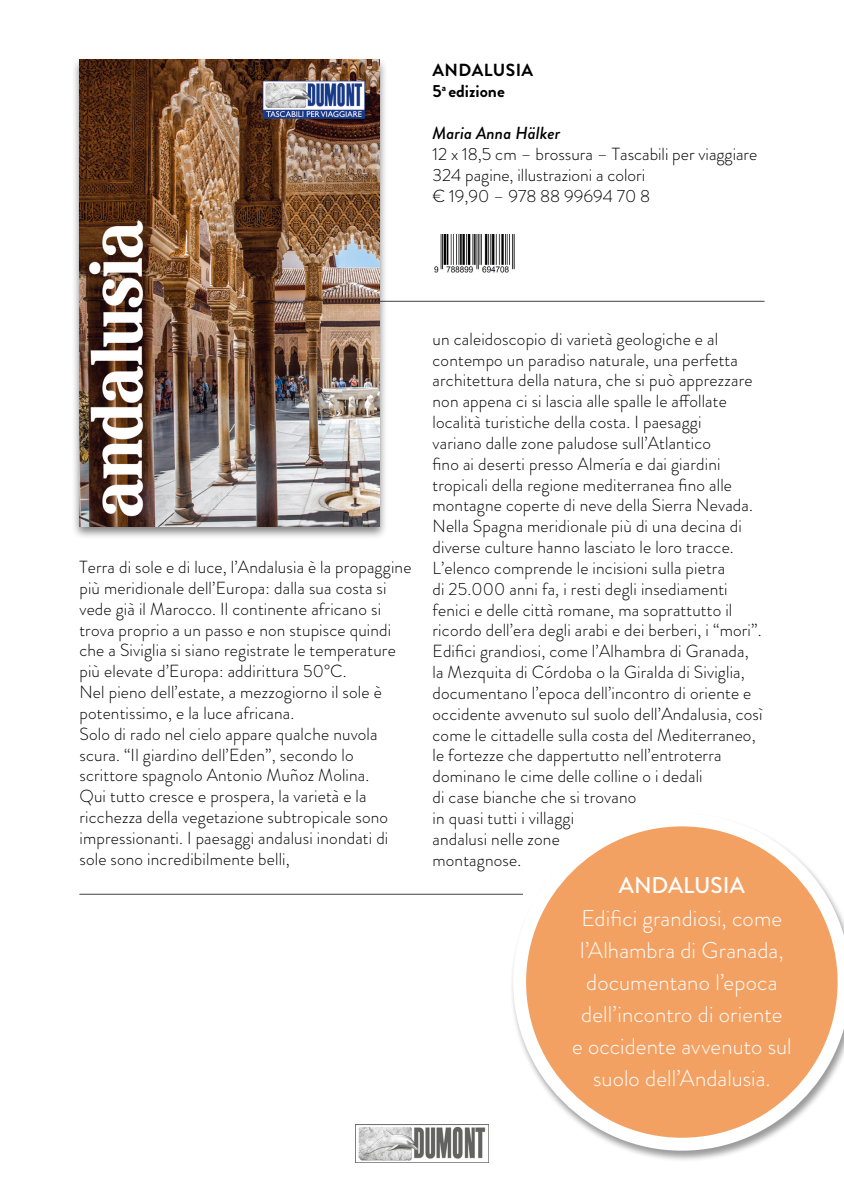
<style>
.page{position:relative;width:844px;height:1191px;background:#fff}
.page>*{position:absolute;margin:0;border:0;box-sizing:border-box;transform-origin:0 0}
.t1{font:300 22.75px/32.2px "Brandon Grotesque";letter-spacing:.005em;color:#fff;text-align:center}
.t2{font:500 22.75px "Brandon Grotesque";color:#fff}
.t3{font:300 17.5px/20.8px "Brandon Grotesque";letter-spacing:.01em;color:#000}
.t4{font:700 17.5px/21px "Brandon Grotesque";letter-spacing:.02em;color:#000}
.t5{font:italic 500 17.5px "Brandon Grotesque";color:#000}
</style>
<div class="page">
<img style="left:355px;top:1124px;width:133px;height:38px">
<hr style="left:345px;top:301px;width:419px;height:1px;background:#3c3c3b">
<img style="left:434px;top:235px;width:81px;height:38px">
<hr style="left:79px;top:894px;width:444px;height:1px;background:#3c3c3b">
<div style="left:71px;top:56px;width:317px;height:483px;background:#000;opacity:.5"></div>
<img style="left:79px;top:60px;width:301px;height:466px">
<div style="left:509px;top:812px;width:334px;height:350px;background:#000;opacity:.5"></div>
<svg style="left:513px;top:813px;width:330px;height:337px"></svg>
<p class="t4" style="left:432px;top:59px;width:102px">ANDALUSIA<br>5<sup>a</sup> edizione</p>
<p class="t5" style="left:432px;top:121px;width:129px">Maria Anna Hälker</p>
<p class="t3" style="left:432px;top:143px;width:326px">12 x 18,5 cm – brossura – Tascabili per viaggiare<br>324 pagine, illustrazioni a colori<br>€ 19,90 – 978 88 99694 70 8</p>
<p class="t3" style="left:79px;top:556px;width:333px">Terra di sole e di luce, l’Andalusia è la propaggine più meridionale dell’Europa: dalla sua costa si vede già il Marocco. Il continente africano si trova proprio a un passo e non stupisce quindi che a Siviglia si siano registrate le temperature più elevate d’Europa: addirittura 50°C.<br>Nel pieno dell’estate, a mezzogiorno il sole è potentissimo, e la luce africana.<br>Solo di rado nel cielo appare qualche nuvola scura. “Il giardino dell’Eden”, secondo lo scrittore spagnolo Antonio Muñoz Molina.<br>Qui tutto cresce e prospera, la varietà e la ricchezza della vegetazione subtropicale sono impressionanti. I paesaggi andalusi inondati di sole sono incredibilmente belli,</p>
<p class="t3" style="left:432px;top:328px;width:331px">un caleidoscopio di varietà geologiche e al contempo un paradiso naturale, una perfetta architettura della natura, che si può apprezzare non appena ci si lascia alle spalle le affollate località turistiche della costa. I paesaggi<br>variano dalle zone paludose sull’Atlantico<br>fino ai deserti presso Almería e dai giardini tropicali della regione mediterranea fino alle montagne coperte di neve della Sierra Nevada.<br>Nella Spagna meridionale più di una decina di diverse culture hanno lasciato le loro tracce.<br>L’elenco comprende le incisioni sulla pietra<br>di 25.000 anni fa, i resti degli insediamenti fenici e delle città romane, ma soprattutto il ricordo dell’era degli arabi e dei berberi, i “mori”.<br>Edifici grandiosi, come l’Alhambra di Granada, la Mezquita di Córdoba o la Giralda di Siviglia, documentano l’epoca dell’incontro di oriente e occidente avvenuto sul suolo dell’Andalusia, così come le cittadelle sulla costa del Mediterraneo, le fortezze che dappertutto nell’entroterra dominano le cime delle colline o i dedali<br>di case bianche che si trovano<br>in quasi tutti i villaggi<br>andalusi nelle zone<br>montagnose.</p>
<h1 class="t2" style="left:618px;top:870px;width:127px">ANDALUSIA</h1>
<h1 class="t1" style="left:572px;top:901px;width:221px">Edifici grandiosi, come l’Alhambra di Granada, documentano l’epoca dell’incontro di oriente<br>e occidente avvenuto sul suolo dell’Andalusia.</h1>
</div>
